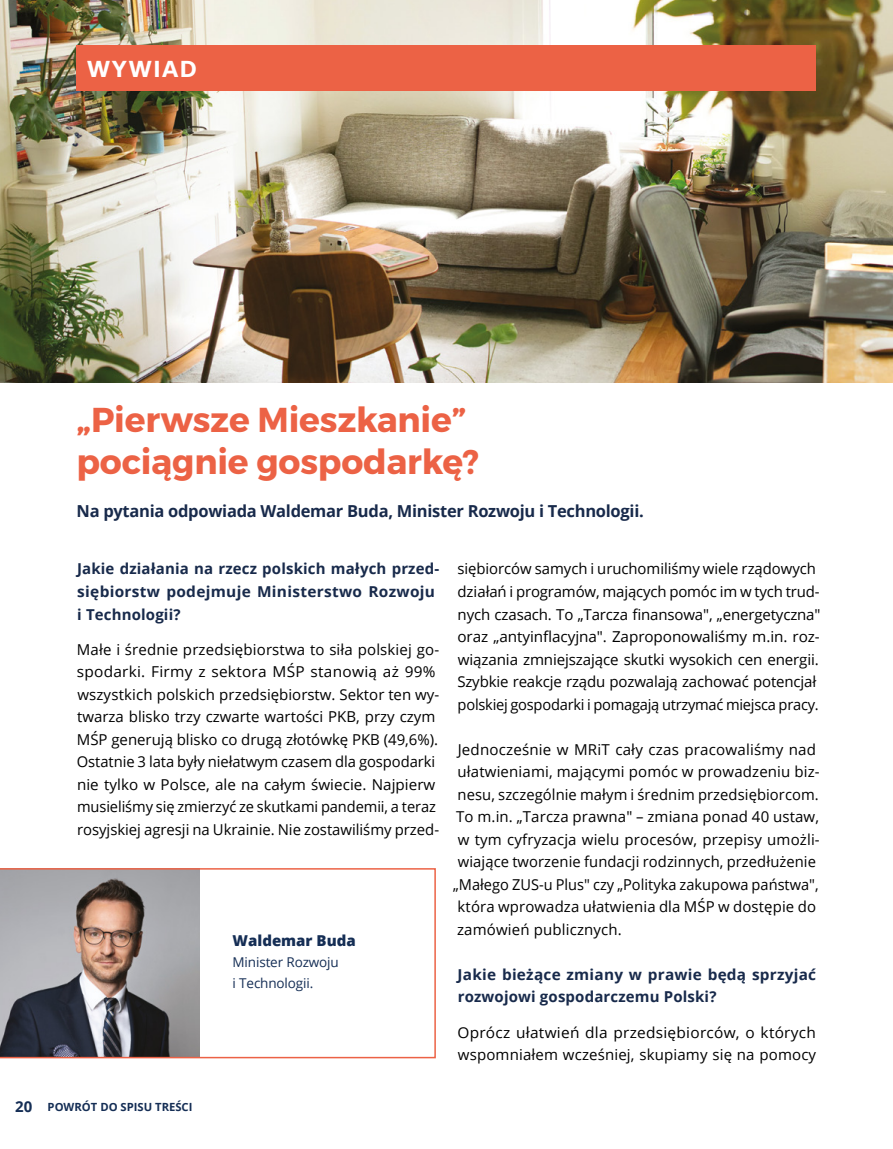
<style>
.page{position:relative;width:893px;height:1149px;background:#fff}
.page>*{position:absolute;margin:0;border:0;box-sizing:border-box;transform-origin:0 0}
.t1{font:34.5px/42.3px "Trueno Bd";letter-spacing:-.005em;color:#ec6245}
.t2{font:700 21px "Usual";letter-spacing:.09em;color:#fff}
.t3{font:700 16.5px "Open Sans";letter-spacing:-.015em;color:#182a4b}
.t4{font:15px/22.5px "Open Sans";color:#000}
.t5{font:700 15px/22.5px "Open Sans";letter-spacing:.01em;color:#182a4b}
.t6{font:800 15px "Open Sans";color:#152e55}
.t7{font:13.5px/21px "Open Sans";letter-spacing:-.01em;color:#152e55}
.t8{font:700 11.25px "Open Sans";color:#152e55}
.s1{font-size:15px}
</style>
<div class="page">
<img style="left:0;top:0;width:893px;height:383px">
<div style="left:76px;top:46px;width:740px;height:45px;background:#ec6245"></div>
<svg style="left:0;top:868px;width:436px;height:189px"></svg>
<h2 class="t2" style="left:87px;top:57px;width:111px">WYWIAD</h2>
<h1 class="t1" style="left:76px;top:399px;width:404px">„Pierwsze Mieszkanie” pociągnie gospodarkę?</h1>
<p class="t3" style="left:77px;top:499px;width:569px">Na pytania odpowiada Waldemar Buda, Minister Rozwoju i Technologii.</p>
<p class="t5" style="left:77px;top:557px;width:364px">Jakie działania na rzecz polskich małych przed&shy;siębiorstw podejmuje Ministerstwo Rozwoju i Technologii?</p>
<p class="t4" style="left:77px;top:637px;width:364px">Małe i średnie przedsiębiorstwa to siła polskiej go&shy;spodarki. Firmy z sektora MŚP stanowią aż 99% wszystkich polskich przedsiębiorstw. Sektor ten wy&shy;twarza blisko trzy czwarte wartości PKB, przy czym MŚP generują blisko co drugą złotówkę PKB (49,6%).<br>Ostatnie 3 lata były niełatwym czasem dla gospodarki nie tylko w Polsce, ale na całym świecie. Najpierw musieliśmy się zmierzyć ze skutkami pandemii, a teraz rosyjskiej agresji na Ukrainie. Nie zostawiliśmy przed-</p>
<p class="t6" style="left:233px;top:928px;width:125px">Waldemar Buda</p>
<p class="t7" style="left:233px;top:950px;width:108px">Minister Rozwoju i Technologii.</p>
<p class="t4" style="left:457px;top:557px;width:365px">siębiorców samych i uruchomiliśmy wiele rządowych działań i programów, mających pomóc im w tych trud&shy;nych czasach. To „Tarcza finansowa", „energetyczna" oraz „antyinflacyjna". Zaproponowaliśmy m.in. roz&shy;wiązania zmniejszające skutki wysokich cen energii.<br>Szybkie reakcje rządu pozwalają zachować potencjał polskiej gospodarki i pomagają utrzymać miejsca pracy.</p>
<p class="t4" style="left:458px;top:737px;width:360px">Jednocześnie w MRiT cały czas pracowaliśmy nad</p>
<p class="t4" style="left:457px;top:759px;width:364px">ułatwieniami, mającymi pomóc w prowadzeniu biz-</p>
<p class="t4" style="left:458px;top:782px;width:363px">nesu, szczególnie małym i średnim przedsiębiorcom.</p>
<p class="t4" style="left:456px;top:804px;width:364px">To m.in. „Tarcza prawna" – zmiana ponad 40 ustaw,</p>
<p class="t4" style="left:458px;top:827px;width:363px">w tym cyfryzacja wielu procesów, przepisy umożli-</p>
<p class="t4" style="left:458px;top:849px;width:360px">wiające tworzenie fundacji rodzinnych, przedłużenie</p>
<p class="t4" style="left:453px;top:872px;width:367px">„Małego ZUS-u Plus" czy „Polityka zakupowa państwa",</p>
<p class="t4" style="left:458px;top:894px;width:360px">która wprowadza ułatwienia dla MŚP w dostępie do</p>
<p class="t4" style="left:457px;top:917px;width:166px">zamówień publicznych.</p>
<p class="t5" style="left:458px;top:962px;width:360px">Jakie bieżące zmiany w prawie będą sprzyjać rozwojowi gospodarczemu Polski?</p>
<p class="t4" style="left:457px;top:1020px;width:360px">Oprócz ułatwień dla przedsiębiorców, o których wspomniałem wcześniej, skupiamy się na pomocy</p>
<p class="t8" style="left:15px;top:1098px;width:179px"><span class="s1">20</span> POWRÓT DO SPISU TREŚCI</p>
</div>
